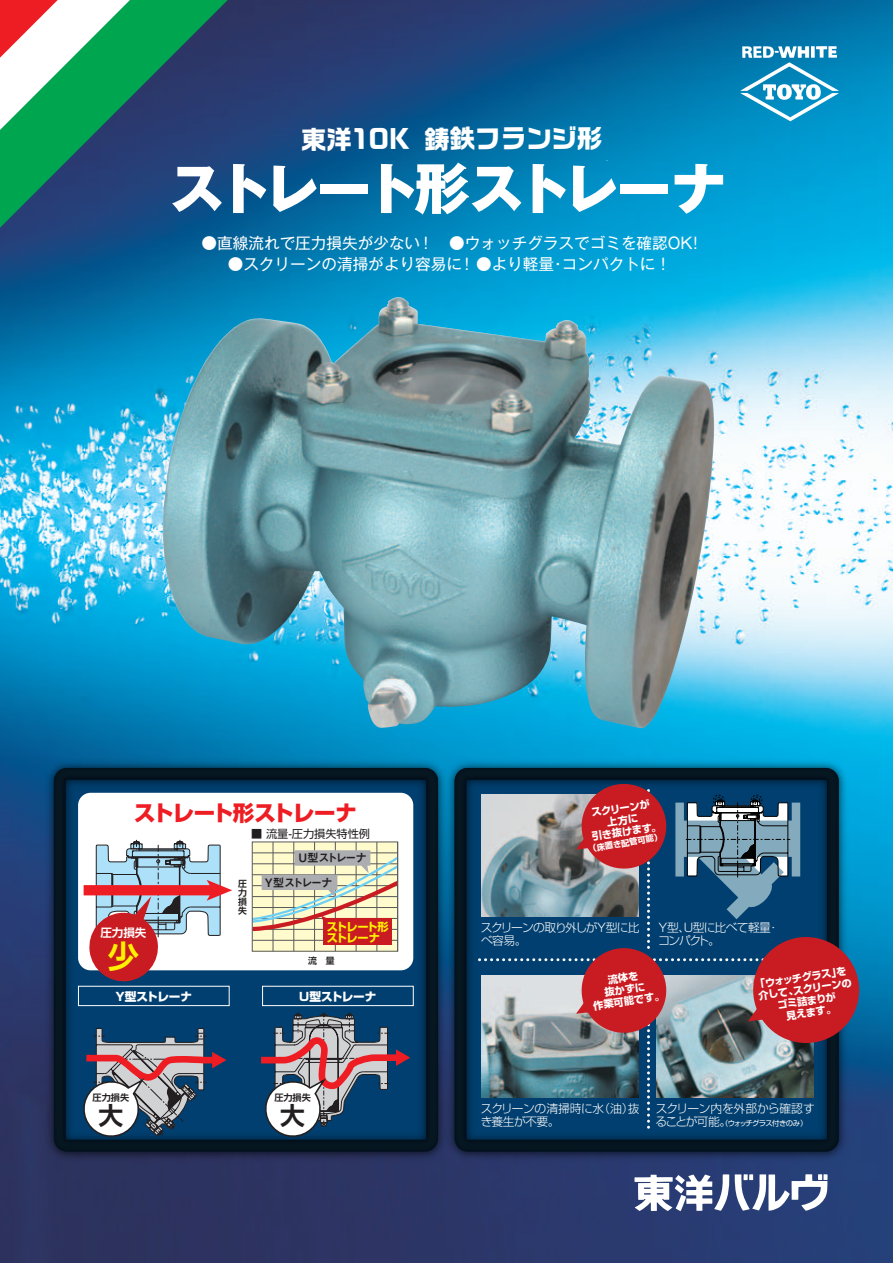
<style>
.page{position:relative;width:893px;height:1263px;background:#fff}
.page>*{position:absolute;margin:0;border:0;box-sizing:border-box;transform-origin:0 0}
.t1{font:800 55.05px "Gothic MB101 Pro";letter-spacing:-.115em;color:#fff}
.t2{font:700 31.2px "Shin Go Pro De";color:#fff101}
.t3{font:700 25.5px "Ro G San Srf Std";letter-spacing:-.01em;color:#fff}
.t4{font:700 24.75px "Shin Go Pro De";color:#231f20}
.t5{font:800 21.45px "Shin Go Pro";letter-spacing:-.025em;color:#ee1d23}
.t6{font:15.6px "Gothic MB101 Pro";color:#fff}
.t7{font:300 11.7px/13.2px "Shin Go Pr 6";letter-spacing:-.06em;color:#fff}
.t8{font:300 11.7px/13.2px "Shin Go Pr 6";letter-spacing:-.04em;color:#fff}
.t9{font:300 11.7px "Shin Go Pr 6";letter-spacing:-.025em;color:#fff}
.t10{font:800 11.55px "Shin Go Pro";letter-spacing:-.01em;color:#fff}
.t11{font:11.55px "Midashi Go Pro MB31";letter-spacing:-.14em;color:#231f20}
.t12{font:700 11.55px "Shin Go Pro De";color:#fff}
.t13{font:700 11.25px/11.2px "Shin Go Pr 6";letter-spacing:-.055em;color:#fff101}
.t14{font:11.1px "Shin Go Pro";color:#231f20}
.t15{font:700 10.2px/11.9px "Shin Go Pro";color:#fff;text-align:center}
.t16{font:700 9.15px "Shin Go Pro De";color:#231f20}
.t17{font:700 8.85px/8.9px "Shin Go Pro De";color:#231f20;text-align:justify}
.t18{font:700 8.25px "Shin Go Pro";color:#fff}
.t19{font:7.35px "Shin Go Pr 6";letter-spacing:-.095em;color:#fff}
.s1{font-weight:300;font-size:11.7px}
</style>
<div class="page">
<img style="left:0;top:0;width:893px;height:1263px">
<img style="left:163px;top:297px;width:551px;height:432px">
<img style="left:451px;top:755px;width:400px;height:409px">
<svg style="left:455px;top:768px;width:384px;height:383px;background:#032138"></svg>
<img style="left:479px;top:780px;width:384px;height:351px">
<svg style="left:0;top:0;width:241px;height:242px;background:#1b5370"></svg>
<svg style="left:0;top:0;width:143px;height:145px"></svg>
<svg style="left:740px;top:46px;width:99px;height:75px"></svg>
<svg style="left:735px;top:1174px;width:93px;height:37px"></svg>
<svg style="left:634px;top:1174px;width:95px;height:37px"></svg>
<img style="left:41px;top:755px;width:410px;height:409px">
<svg style="left:54px;top:768px;width:384px;height:383px;background:#032f50"></svg>
<div style="left:78px;top:793px;width:335px;height:177px;background:#fff;border-radius:13px"></div>
<div style="left:78px;top:986px;width:151px;height:20px;border:1px solid #fff"></div>
<div style="left:262px;top:986px;width:151px;height:20px;border:1px solid #fff"></div>
<div style="left:84px;top:885px;width:130px;height:10px;background:#ee1d23"></div>
<svg style="left:87px;top:839px;width:145px;height:144px"></svg>
<div style="left:252px;top:842px;width:146px;height:109px;background:#fffbcc"></div>
<hr style="left:252px;top:940px;width:146px;height:1px;background:#58595b">
<hr style="left:377px;top:842px;width:1px;height:109px;background:#58595b">
<hr style="left:356px;top:842px;width:1px;height:109px;background:#58595b">
<hr style="left:335px;top:842px;width:1px;height:109px;background:#58595b">
<hr style="left:314px;top:842px;width:1px;height:109px;background:#58595b">
<hr style="left:294px;top:842px;width:1px;height:109px;background:#58595b">
<hr style="left:273px;top:842px;width:1px;height:109px;background:#58595b">
<div style="left:324px;top:918px;width:68px;height:27px;background:#c91c22"></div>
<div style="left:252px;top:841px;width:146px;height:111px;border:1px solid #58595b"></div>
<svg style="left:252px;top:842px;width:146px;height:91px"></svg>
<svg style="left:254px;top:1012px;width:156px;height:127px;background:#617189"></svg>
<svg style="left:80px;top:1028px;width:146px;height:111px;background:#6c798e"></svg>
<h3 class="t3" style="left:301px;top:121px;width:303px">東洋10K 鋳鉄フランジ形</h3>
<h1 class="t1" style="left:169px;top:142px;width:558px">ストレート形ストレーナ</h1>
<p class="t6" style="left:202px;top:230px;width:497px">●直線流れで圧力損失が少ない！　●ウォッチグラスでゴミを確認OK!</p>
<p class="t6" style="left:228px;top:251px;width:445px">●スクリーンの清掃がより容易に！●より軽量・コンパクトに！</p>
<h3 class="t5" style="left:134px;top:795px;width:224px">ストレート形ストレーナ</h3>
<p class="t14" style="left:251px;top:824px;width:120px">■ 流量-圧力損失特性例</p>
<p class="t12" style="left:100px;top:923px;width:48px">圧力損失</p>
<h2 class="t2" style="left:108px;top:930px;width:33px">少</h2>
<p class="t17" style="left:238px;top:879px;width:10px">圧力損失</p>
<p class="t11" style="left:298px;top:849px;width:70px">U型ストレーナ</p>
<p class="t11" style="left:265px;top:873px;width:69px">Y型ストレーナ</p>
<p class="t13" style="left:327px;top:920px;width:63px">ストレート形ストレーナ</p>
<p class="t17" style="left:308px;top:955px;width:28px">流　量</p>
<p class="t10" style="left:116px;top:987px;width:78px">Y型ストレーナ</p>
<p class="t10" style="left:299px;top:987px;width:79px">U型ストレーナ</p>
<p class="t16" style="left:93px;top:1090px;width:38px">圧力損失</p>
<h3 class="t4" style="left:99px;top:1096px;width:26px">大</h3>
<p class="t16" style="left:274px;top:1090px;width:38px">圧力損失</p>
<h3 class="t4" style="left:280px;top:1096px;width:26px">大</h3>
<p class="t15" style="left:588px;top:806px;width:71px;rotate:-8deg">スクリーンが上方に<br>引き抜けます。</p>
<p class="t18" style="left:588px;top:843px;width:76px;rotate:-10deg">（床置き配管可能）</p>
<p class="t7" style="left:481px;top:920px;width:160px">スクリーンの取り外しがY型に比べ容易。</p>
<p class="t7" style="left:658px;top:920px;width:123px">Y型、U型に比べて軽量・コンパクト。</p>
<p class="t15" style="left:589px;top:975px;width:73px;rotate:-8deg">流体を<br>抜かずに<br>作業可能です。</p>
<p class="t15" style="left:754px;top:977px;width:94px;rotate:-8deg">「ウォッチグラス」を</p>
<p class="t15" style="left:758px;top:989px;width:95px;rotate:-8deg">介して、スクリーンの</p>
<p class="t15" style="left:777px;top:998px;width:60px;rotate:-8deg">ゴミ詰まりが</p>
<p class="t15" style="left:785px;top:1009px;width:52px;rotate:-8deg">見えます。</p>
<p class="t8" style="left:481px;top:1101px;width:160px">スクリーンの清掃時に水（油）抜き養生が不要。</p>
<p class="t9" style="left:656px;top:1099px;width:160px">スクリーン内を外部から確認す</p>
<p class="t19" style="left:656px;top:1117px;width:153px"><span class="s1">ることが可能。</span>（ウォッチグラス付きのみ）</p>
</div>
